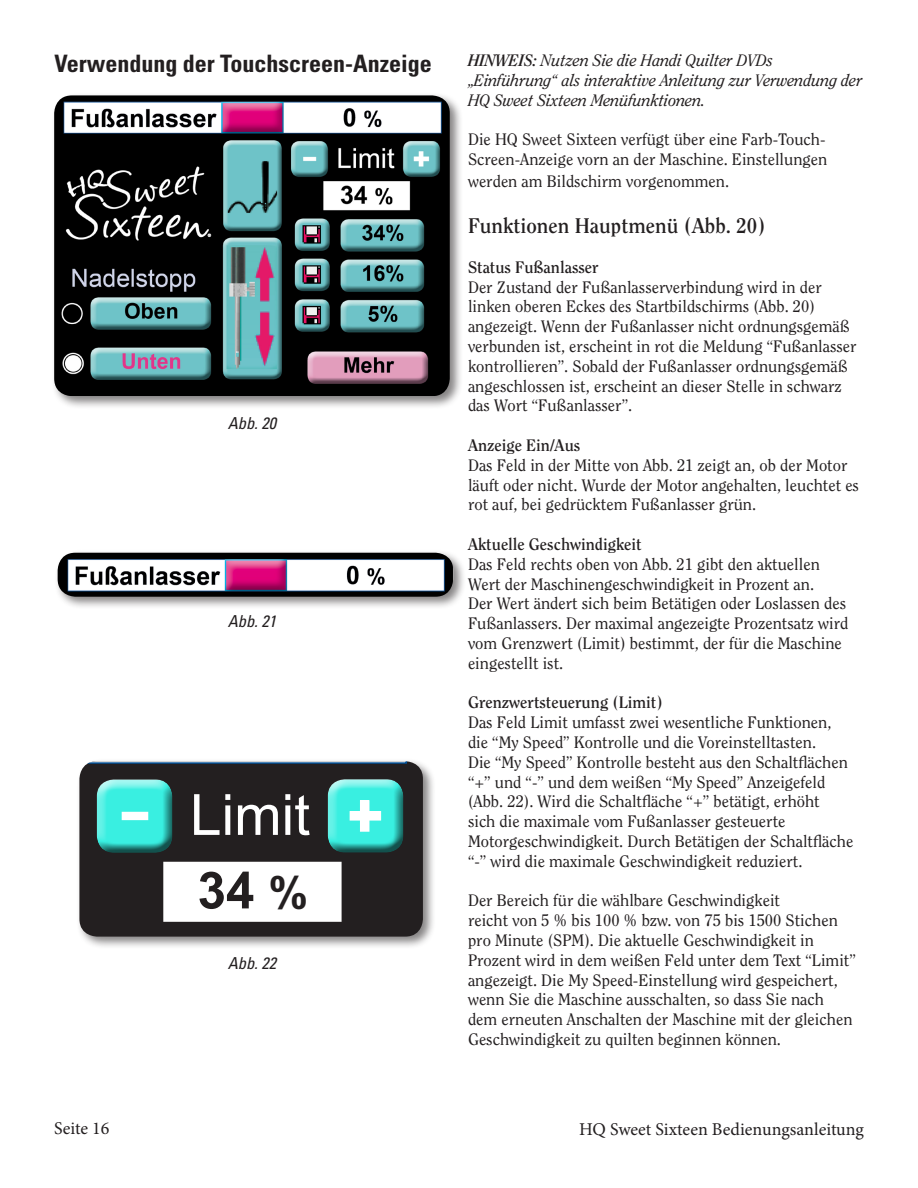
<style>
.page{position:relative;width:918px;height:1188px;background:#fff}
.page>*{position:absolute;margin:0;border:0;box-sizing:border-box;transform-origin:0 0}
.t1{font:56.85px "Arial";color:#fff}
.t2{font:700 51.15px "Arial";color:#231f20}
.t3{font:700 44.1px "Arial";color:#231f20}
.t4{font:700 condensed 24px "Univers LT Std";color:#231f20}
.t5{font:700 21px "Clearface Std";color:#231f20}
.t6{font:18px "Minion Pro";color:#231f20}
.t7{font:16.5px/19.8px "Clearface Std";color:#231f20}
.t8{font:italic 16.5px/19.6px "Clearface Std";letter-spacing:-.005em;color:#231f20}
.t9{font:700 16.5px "Clearface Std";color:#231f20}
.t10{font:italic condensed 16.5px "Univers LT Std";color:#231f20}
.s1{font-size:44.1px}
.s2{font-weight:700}
</style>
<div class="page">
<div style="left:51px;top:92px;width:412px;height:318px;background:#231f20;opacity:.55"></div>
<img style="left:54px;top:95px;width:396px;height:301px">
<div style="left:76px;top:758px;width:360px;height:192px;background:#231f20;opacity:.55"></div>
<div style="left:79px;top:761px;width:344px;height:176px;background:#231f20"></div>
<div style="left:96px;top:778px;width:79px;height:65px;background:#fff;opacity:.75"></div>
<div style="left:96px;top:783px;width:79px;height:72px;background:#231f20;opacity:.75"></div>
<div style="left:327px;top:778px;width:79px;height:65px;background:#fff;opacity:.75"></div>
<div style="left:327px;top:782px;width:79px;height:73px;background:#231f20;opacity:.75"></div>
<div style="left:122px;top:812px;width:26px;height:7px;background:#fff"></div>
<div style="left:361px;top:801px;width:8px;height:30px;background:#fff"></div>
<div style="left:350px;top:812px;width:30px;height:8px;background:#fff"></div>
<div style="left:350px;top:811px;width:31px;height:10px;border:1px solid #fff"></div>
<svg style="left:79px;top:761px;width:328px;height:5px;background:#4e6277"></svg>
<div style="left:164px;top:862px;width:177px;height:59px;background:#fff"></div>
<div style="left:163px;top:862px;width:179px;height:60px;border:1px solid #fff"></div>
<hr style="left:79px;top:776px;width:1px;height:161px;background:#fff;opacity:.75">
<hr style="left:79px;top:781px;width:1px;height:156px;background:#231f20;opacity:.75">
<div style="left:54px;top:549px;width:412px;height:61px;background:#231f20;opacity:.55"></div>
<img style="left:58px;top:553px;width:395px;height:44px">
<p class="t4" style="left:55px;top:49px;width:379px">Verwendung der Touchscreen-Anzeige</p>
<p class="t10" style="left:228px;top:413px;width:50px">Abb. 20</p>
<p class="t10" style="left:228px;top:610px;width:50px">Abb. 21</p>
<p class="t1" style="left:190px;top:778px;width:122px">Limit</p>
<p class="t2" style="left:198px;top:856px;width:112px">34 <span class="s1">%</span></p>
<p class="t3" style="left:242px;top:939px;width:90px">34%</p>
<p class="t10" style="left:228px;top:953px;width:50px">Abb. 22</p>
<p class="t8" style="left:468px;top:51px;width:396px"><span class="s2">HINWEIS:</span> Nutzen Sie die Handi Quilter DVDs „Einführung“ als interaktive Anleitung zur Verwendung der<br>HQ Sweet Sixteen Menüfunktionen.</p>
<p class="t7" style="left:468px;top:130px;width:361px">Die HQ Sweet Sixteen verfügt über eine Farb-Touch-<br>Screen-Anzeige vorn an der Maschine. Einstellungen</p>
<p class="t7" style="left:468px;top:171px;width:263px">werden am Bildschirm vorgenommen.</p>
<p class="t5" style="left:468px;top:213px;width:299px">Funktionen Hauptmenü (Abb. 20)</p>
<p class="t9" style="left:468px;top:257px;width:132px">Status Fußanlasser</p>
<p class="t7" style="left:468px;top:277px;width:390px">Der Zustand der Fußanlasserverbindung wird in der linken oberen Eckes des Startbildschirms (Abb. 20) angezeigt. Wenn der Fußanlasser nicht ordnungsgemäß verbunden ist, erscheint in rot die Meldung “Fußanlasser kontrollieren”. Sobald der Fußanlasser ordnungsgemäß angeschlossen ist, erscheint an dieser Stelle in schwarz das Wort “Fußanlasser”.</p>
<p class="t9" style="left:468px;top:435px;width:114px">Anzeige Ein/Aus</p>
<p class="t7" style="left:468px;top:455px;width:393px">Das Feld in der Mitte von Abb. 21 zeigt an, ob der Motor läuft oder nicht. Wurde der Motor angehalten, leuchtet es rot auf, bei gedrücktem Fußanlasser grün.</p>
<p class="t9" style="left:468px;top:534px;width:175px">Aktuelle Geschwindigkeit</p>
<p class="t7" style="left:468px;top:554px;width:382px">Das Feld rechts oben von Abb. 21 gibt den aktuellen Wert der Maschinengeschwindigkeit in Prozent an.<br>Der Wert ändert sich beim Betätigen oder Loslassen des Fußanlassers. Der maximal angezeigte Prozentsatz wird vom Grenzwert (Limit) bestimmt, der für die Maschine eingestellt ist.</p>
<p class="t9" style="left:468px;top:693px;width:196px">Grenzwertsteuerung (Limit)</p>
<p class="t7" style="left:468px;top:713px;width:387px">Das Feld Limit umfasst zwei wesentliche Funktionen, die “My Speed” Kontrolle und die Voreinstelltasten.<br>Die “My Speed” Kontrolle besteht aus den Schaltflächen “+” und “-” und dem weißen “My Speed” Anzeigefeld (Abb. 22). Wird die Schaltfläche “+” betätigt, erhöht<br>sich die maximale vom Fußanlasser gesteuerte Motorgeschwindigkeit. Durch Betätigen der Schaltfläche “-” wird die maximale Geschwindigkeit reduziert.</p>
<p class="t7" style="left:468px;top:891px;width:314px">Der Bereich für die wählbare Geschwindigkeit</p>
<p class="t7" style="left:468px;top:911px;width:389px">reicht von 5 % bis 100 % bzw. von 75 bis 1500 Stichen pro Minute (SPM). Die aktuelle Geschwindigkeit in Prozent wird in dem weißen Feld unter dem Text “Limit” angezeigt. Die My Speed-Einstellung wird gespeichert, wenn Sie die Maschine ausschalten, so dass Sie nach dem erneuten Anschalten der Maschine mit der gleichen Geschwindigkeit zu quilten beginnen können.</p>
<p class="t6" style="left:54px;top:1116px;width:57px">Seite 16</p>
<p class="t6" style="left:579px;top:1117px;width:286px">HQ Sweet Sixteen Bedienungsanleitung</p>
</div>
